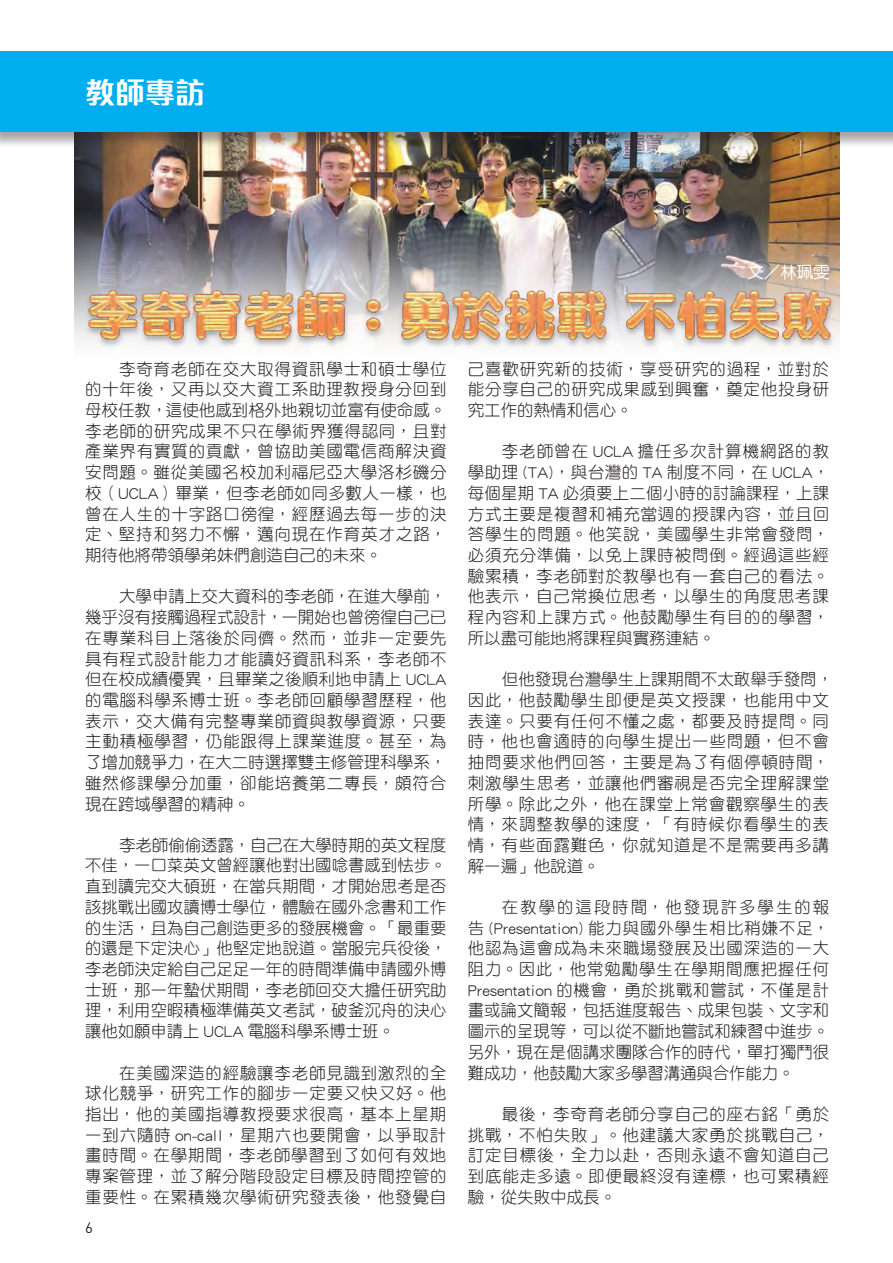
<style>
.page{position:relative;width:893px;height:1263px;background:#fff}
.page>*{position:absolute;margin:0;border:0;box-sizing:border-box;transform-origin:0 0}
.t1{font:700 30px "M Finance HK";color:#fff}
.t2{font:16.5px/20.7px "DF Yuan Lt HKP BF";letter-spacing:.05em;color:#231f20;text-align:justify}
.t3{font:16.5px "DF Yuan Md HKP BF";color:#fff}
.t4{font:15px "DIN";color:#231f20}
</style>
<div class="page">
<img style="left:74px;top:148px;width:766px;height:104px">
<img style="left:74px;top:252px;width:766px;height:96px">
<div style="left:0;top:51px;width:893px;height:97px;background:#231f20;opacity:.4"></div>
<div style="left:0;top:51px;width:893px;height:81px;background:#00aeef"></div>
<h1 class="t1" style="left:85px;top:70px;width:121px">教師專訪</h1>
<p class="t3" style="left:747px;top:264px;width:84px">文／林珮雯</p>
<p class="t2" style="left:85px;top:358px;width:363px;text-indent:34px">李奇育老師在交大取得資訊學士和碩士學位的十年後，又再以交大資工系助理教授身分回到母校任教，這使他感到格外地親切並富有使命感。李老師的研究成果不只在學術界獲得認同，且對產業界有實質的貢獻，曾協助美國電信商解決資安問題。雖從美國名校加利福尼亞大學洛杉磯分校（UCLA）畢業，但李老師如同多數人一樣，也曾在人生的十字路口徬徨，經歷過去每一步的決定、堅持和努力不懈，邁向現在作育英才之路，期待他將帶領學弟妹們創造自己的未來。</p>
<p class="t2" style="left:85px;top:586px;width:363px;text-indent:34px">大學申請上交大資科的李老師，在進大學前，幾乎沒有接觸過程式設計，一開始也曾徬徨自己已在專業科目上落後於同儕。然而，並非一定要先具有程式設計能力才能讀好資訊科系，李老師不但在校成績優異，且畢業之後順利地申請上 UCLA的電腦科學系博士班。李老師回顧學習歷程，他表示，交大備有完整專業師資與教學資源，只要主動積極學習，仍能跟得上課業進度。甚至，為了增加競爭力，在大二時選擇雙主修管理科學系，雖然修課學分加重，卻能培養第二專長，頗符合現在跨域學習的精神。</p>
<p class="t2" style="left:85px;top:834px;width:363px;text-indent:34px">李老師偷偷透露，自己在大學時期的英文程度不佳，一口菜英文曾經讓他對出國唸書感到怯步。直到讀完交大碩班，在當兵期間，才開始思考是否該挑戰出國攻讀博士學位，體驗在國外念書和工作的生活，且為自己創造更多的發展機會。「最重要的還是下定決心」他堅定地說道。當服完兵役後，李老師決定給自己足足一年的時間準備申請國外博士班，那一年蟄伏期間，李老師回交大擔任研究助理，利用空暇積極準備英文考試，破釜沉舟的決心讓他如願申請上 UCLA 電腦科學系博士班。</p>
<p class="t2" style="left:85px;top:1062px;width:363px;text-indent:34px">在美國深造的經驗讓李老師見識到激烈的全球化競爭，研究工作的腳步一定要又快又好。他指出，他的美國指導教授要求很高，基本上星期一到六隨時 on-call，星期六也要開會，以爭取計畫時間。在學期間，李老師學習到了如何有效地專案管理，並了解分階段設定目標及時間控管的重要性。在累積幾次學術研究發表後，他發覺自</p>
<p class="t4" style="left:85px;top:1218px;width:9px">6</p>
<p class="t2" style="left:468px;top:358px;width:363px">己喜歡研究新的技術，享受研究的過程，並對於能分享自己的研究成果感到興奮，奠定他投身研究工作的熱情和信心。</p>
<p class="t2" style="left:468px;top:441px;width:363px;text-indent:34px">李老師曾在 UCLA 擔任多次計算機網路的教學助理 (TA)，與台灣的 TA 制度不同，在 UCLA，每個星期 TA 必須要上二個小時的討論課程，上課方式主要是複習和補充當週的授課內容，並且回答學生的問題。他笑說，美國學生非常會發問，必須充分準備，以免上課時被問倒。經過這些經驗累積，李老師對於教學也有一套自己的看法。他表示，自己常換位思考，以學生的角度思考課程內容和上課方式。他鼓勵學生有目的的學習，所以盡可能地將課程與實務連結。</p>
<p class="t2" style="left:468px;top:669px;width:367px;text-align:left;text-indent:34px">但他發現台灣學生上課期間不太敢舉手發問，因此，他鼓勵學生即便是英文授課，也能用中文表達。只要有任何不懂之處，都要及時提問。同時，他也會適時的向學生提出一些問題，但不會抽問要求他們回答，主要是為了有個停頓時間，刺激學生思考，並讓他們審視是否完全理解課堂所學。除此之外，他在課堂上常會觀察學生的表情，來調整教學的速度，「有時候你看學生的表情，有些面露難色，你就知道是不是需要再多講解一遍」他說道。</p>
<p class="t2" style="left:468px;top:896px;width:363px;text-indent:34px">在教學的這段時間，他發現許多學生的報告 (Presentation) 能力與國外學生相比稍嫌不足，他認為這會成為未來職場發展及出國深造的一大阻力。因此，他常勉勵學生在學期間應把握任何Presentation 的機會，勇於挑戰和嘗試，不僅是計畫或論文簡報，包括進度報告、成果包裝、文字和圖示的呈現等，可以從不斷地嘗試和練習中進步。另外，現在是個講求團隊合作的時代，單打獨鬥很難成功，他鼓勵大家多學習溝通與合作能力。</p>
<p class="t2" style="left:468px;top:1103px;width:363px;text-indent:34px">最後，李奇育老師分享自己的座右銘「勇於挑戰，不怕失敗」。他建議大家勇於挑戰自己，訂定目標後，全力以赴，否則永遠不會知道自己到底能走多遠。即便最終沒有達標，也可累積經驗，從失敗中成長。</p>
</div>
